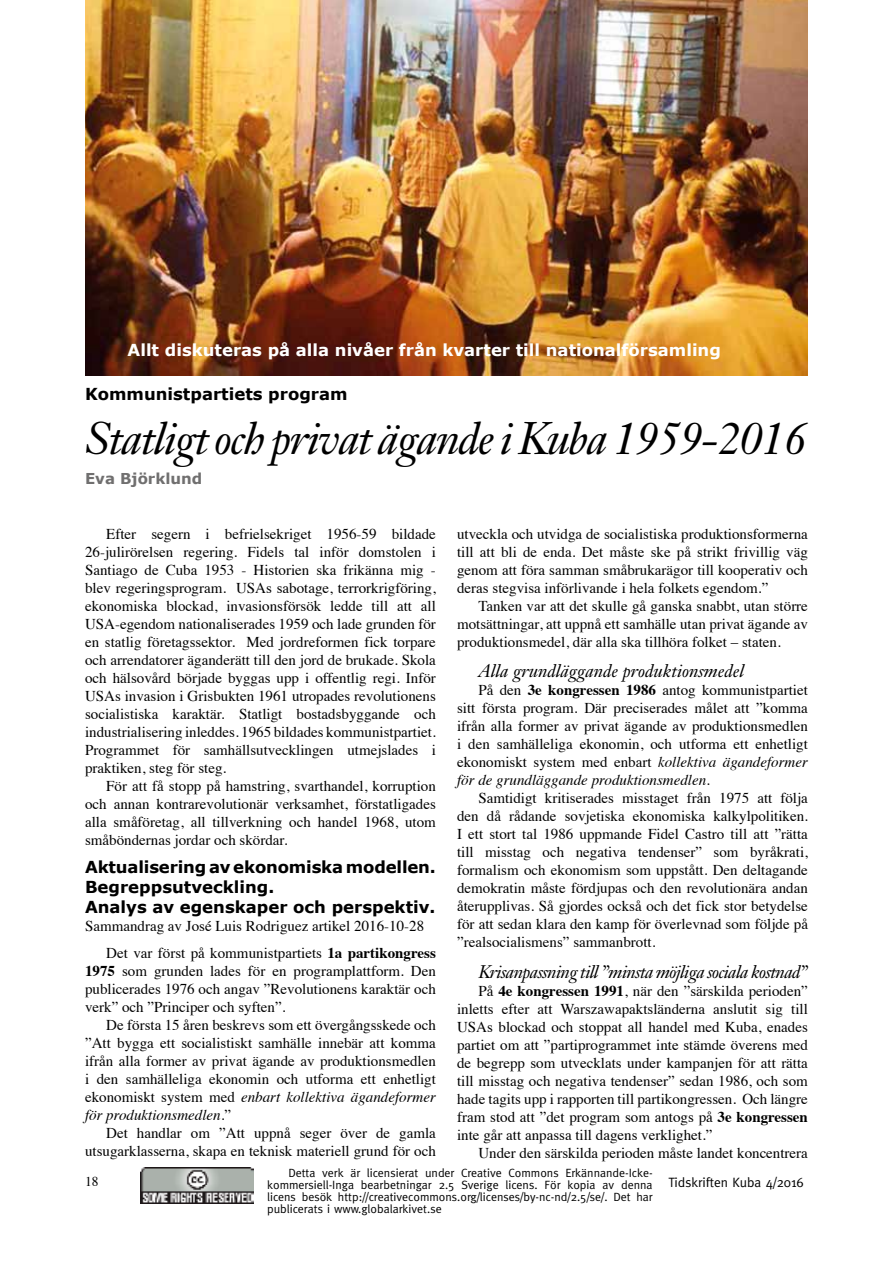
<style>
.page{position:relative;width:893px;height:1263px;background:#fff}
.page>*{position:absolute;margin:0;border:0;box-sizing:border-box;transform-origin:0 0}
.t1{font:italic 45px "Janson Text";letter-spacing:-.03em;color:#000}
.t2{font:italic 18px "Janson Text";letter-spacing:-.03em;color:#000}
.t3{font:italic 18px "Janson Text";color:#000}
.t4{font:700 16.5px/19.8px "Verdana";color:#000}
.t5{font:700 16.5px "Verdana";color:#fff}
.t6{font:15px/18px "Times";color:#000;text-align:justify}
.t7{font:700 15px "Verdana";color:#706f6f}
.t8{font:13.5px "Meta";color:#000}
.t9{font:13.5px "Times";color:#000}
.t10{font:12px/12px "Meta";color:#000;text-align:justify}
.s1{font-weight:700}
.s2{font-style:italic}
</style>
<div class="page">
<img style="left:141px;top:1167px;width:112px;height:36px">
<img style="left:85px;top:0;width:723px;height:375px">
<p class="t5" style="left:128px;top:340px;width:595px">Allt diskuteras på alla nivåer från kvarter till nationalförsamling</p>
<p class="t4" style="left:85px;top:383px;width:264px">Kommunistpartiets program</p>
<h1 class="t1" style="left:85px;top:410px;width:723px">Statligt och privat ägande i Kuba 1959-2016</h1>
<p class="t7" style="left:85px;top:469px;width:119px">Eva Björklund</p>
<p class="t6" style="left:85px;top:523px;width:352px;text-indent:21px">Efter segern i befrielsekriget 1956-59 bildade 26-julirörelsen regering. Fidels tal inför domstolen i Santiago de Cuba 1953 - Historien ska frikänna mig - blev regeringsprogram. USAs sabotage, terrorkrigföring, ekonomiska blockad, invasionsförsök ledde till att all USA-egendom nationaliserades 1959 och lade grunden för en statlig företagssektor. Med jordreformen fick torpare och arrendatorer äganderätt till den jord de brukade. Skola och hälsovård började byggas upp i offentlig regi. Inför USAs invasion i Grisbukten 1961 utropades revolutionens socialistiska karaktär. Statligt bostadsbyggande och industrialisering inleddes. 1965 bildades kommunistpartiet.<br>Programmet för samhällsutvecklingen utmejslades i praktiken, steg för steg.</p>
<p class="t6" style="left:85px;top:775px;width:352px;text-indent:21px">För att få stopp på hamstring, svarthandel, korruption och annan kontrarevolutionär verksamhet, förstatligades alla småföretag, all tillverkning och handel 1968, utom småböndernas jordar och skördar.</p>
<p class="t4" style="left:85px;top:857px;width:352px">Aktualisering av ekonomiska modellen.<br>Begreppsutveckling.<br>Analys av egenskaper och perspektiv.</p>
<p class="t6" style="left:106px;top:911px;width:331px;line-height:27px;text-indent:-21px">Sammandrag av José Luis Rodriguez artikel 2016-10-28<br>Det var först på kommunistpartiets <span class="s1">1a partikongress</span></p>
<p class="t6" style="left:85px;top:961px;width:352px"><span class="s1">1975</span> som grunden lades för en programplattform. Den publicerades 1976 och angav ”Revolutionens karaktär och verk” och ”Principer och syften”.</p>
<p class="t6" style="left:85px;top:1015px;width:352px;text-indent:21px">De första 15 åren beskrevs som ett övergångsskede och ”Att bygga ett socialistiskt samhälle innebär att komma ifrån alla former av privat ägande av produktionsmedlen i den samhälleliga ekonomin och utforma ett enhetligt ekonomiskt system med <span class="s2">enbart kollektiva ägandeformer för produktionsmedlen</span>.”</p>
<p class="t6" style="left:85px;top:1123px;width:352px;text-align:right">Det handlar om ”Att uppnå seger över de gamla utsugarklasserna, skapa en teknisk materiell grund för och</p>
<p class="t6" style="left:457px;top:523px;width:352px">utveckla och utvidga de socialistiska produktionsformerna till att bli de enda. Det måste ske på strikt frivillig väg genom att föra samman småbrukarägor till kooperativ och deras stegvisa införlivande i hela folkets egendom.”</p>
<p class="t6" style="left:457px;top:595px;width:352px;text-indent:21px">Tanken var att det skulle gå ganska snabbt, utan större motsättningar, att uppnå ett samhälle utan privat ägande av produktionsmedel, där alla ska tillhöra folket – staten.</p>
<p class="t3" style="left:478px;top:660px;width:267px">Alla grundläggande produktionsmedel</p>
<p class="t6" style="left:457px;top:680px;width:352px;text-indent:21px">På den <span class="s1">3e kongressen 1986</span> antog kommunistpartiet sitt första program. Där preciserades målet att ”komma ifrån alla former av privat ägande av produktionsmedlen i den samhälleliga ekonomin, och utforma ett enhetligt ekonomiskt system med enbart <span class="s2">kollektiva ägandeformer för de grundläggande produktionsmedlen</span>.</p>
<p class="t6" style="left:457px;top:788px;width:352px;text-indent:21px">Samtidigt kritiserades misstaget från 1975 att följa den då rådande sovjetiska ekonomiska kalkylpolitiken.<br>I ett stort tal 1986 uppmande Fidel Castro till att ”rätta till misstag och negativa tendenser” som byråkrati, formalism och ekonomism som uppstått. Den deltagande demokratin måste fördjupas och den revolutionära andan återupplivas. Så gjordes också och det fick stor betydelse för att sedan klara den kamp för överlevnad som följde på ”realsocialismens” sammanbrott.</p>
<p class="t2" style="left:478px;top:960px;width:331px">Krisanpassning till ”minsta möjliga sociala kostnad”</p>
<p class="t6" style="left:457px;top:980px;width:352px;text-indent:21px">På <span class="s1">4e kongressen 1991</span>, när den ”särskilda perioden” inletts efter att Warszawapaktsländerna anslutit sig till USAs blockad och stoppat all handel med Kuba, enades partiet om att ”partiprogrammet inte stämde överens med de begrepp som utvecklats under kampanjen för att rätta till misstag och negativa tendenser” sedan 1986, och som hade tagits upp i rapporten till partikongressen. Och längre fram stod att ”det program som antogs på <span class="s1">3e kongressen </span>inte går att anpassa till dagens verklighet.”</p>
<p class="t6" style="left:478px;top:1142px;width:331px">Under den särskilda perioden måste landet koncentrera</p>
<p class="t10" style="left:267px;top:1166px;width:387px;text-indent:21px">Detta verk är licensierat under Creative Commons Erkännande-Icke&shy;kommersiell-Inga bearbetningar 2.5 Sverige licens. För kopia av denna licens besök http://creativecommons.org/licenses/by-nc-nd/2.5/se/. Det har publicerats i www.globalarkivet.se</p>
<p class="t9" style="left:85px;top:1169px;width:15px">18</p>
<p class="t8" style="left:668px;top:1174px;width:137px">Tidskriften Kuba 4/2016</p>
</div>
